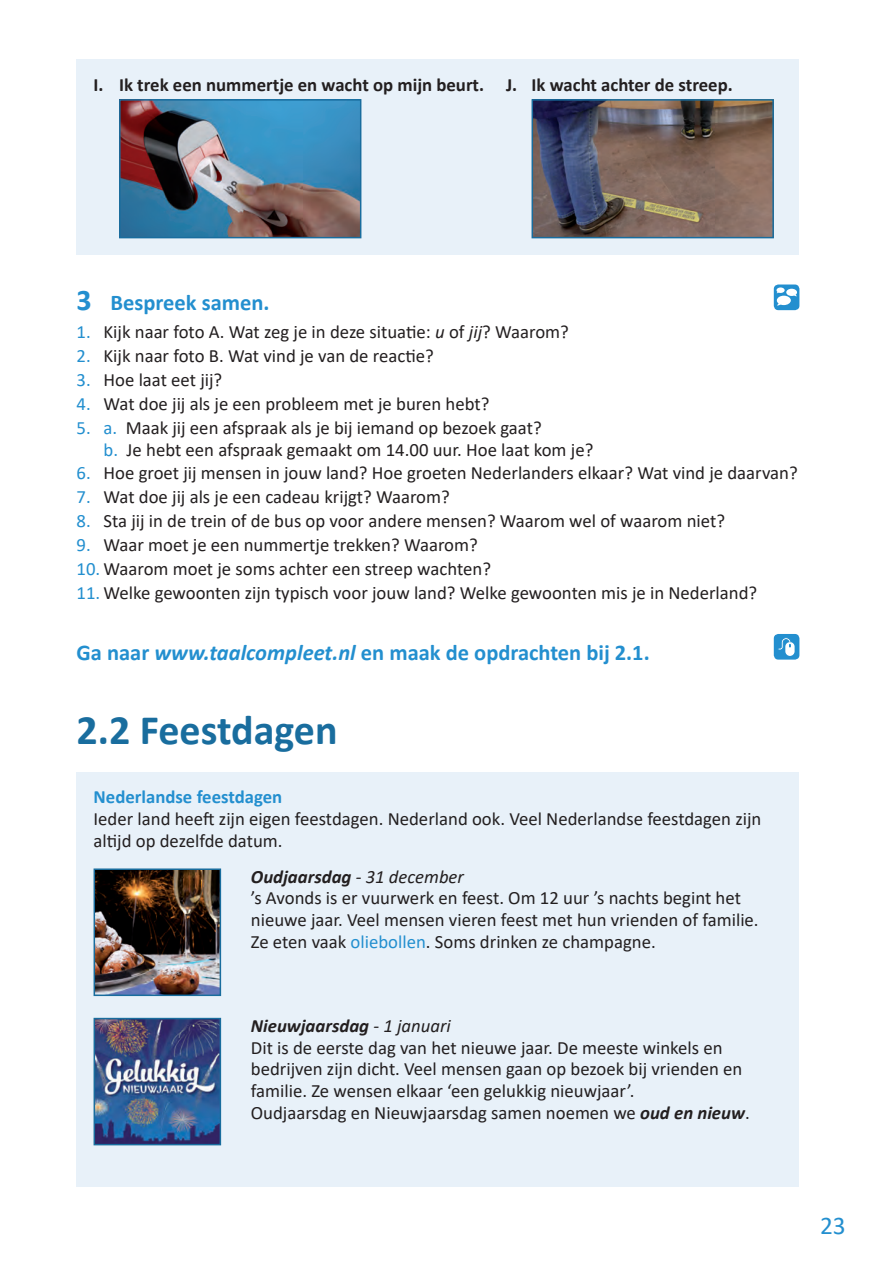
<style>
.page{position:relative;width:893px;height:1263px;background:#fff}
.page>*{position:absolute;margin:0;border:0;box-sizing:border-box;transform-origin:0 0}
.t1{font:700 42px "Calibri";color:#196d9e}
.t2{font:25.5px "Calibri";color:#238fcf}
.t3{font:700 22.5px "Calibri";color:#238fcf}
.t4{font:18.75px/21.8px "Calibri";color:#231f20}
.t5{font:700 18.75px "Calibri";color:#231f20}
.t6{font:700 18.75px "Calibri";color:#238fcf}
.s1{font-size:30px}
.s2{color:#238fcf}
.s3{font-style:italic}
.s4{font-weight:700;font-style:italic}
</style>
<div class="page">
<div style="left:77px;top:60px;width:722px;height:195px;background:#e8f1f9"></div>
<img style="left:122px;top:102px;width:236px;height:133px">
<div style="left:119px;top:99px;width:242px;height:139px;border:2px solid #196d9e"></div>
<img style="left:534px;top:102px;width:237px;height:133px">
<div style="left:531px;top:99px;width:243px;height:139px;border:2px solid #196d9e"></div>
<div style="left:774px;top:284px;width:25px;height:26px;background:#238fcf;border-radius:5px"></div>
<svg style="left:776px;top:287px;width:21px;height:19px"></svg>
<div style="left:774px;top:634px;width:25px;height:26px;background:#238fcf;border-radius:5px"></div>
<svg style="left:777px;top:637px;width:18px;height:23px"></svg>
<div style="left:77px;top:772px;width:722px;height:414px;background:#e8f1f9"></div>
<img style="left:97px;top:871px;width:121px;height:122px">
<div style="left:94px;top:868px;width:127px;height:128px;border:2px solid #196d9e"></div>
<img style="left:97px;top:1021px;width:121px;height:121px">
<div style="left:94px;top:1018px;width:127px;height:127px;border:2px solid #196d9e"></div>
<p class="t5" style="left:94px;top:71px;width:641px">I. Ik trek een nummertje en wacht op mijn beurt. J. Ik wacht achter de streep.</p>
<p class="t3" style="left:77px;top:287px;width:195px"><span class="s1">3</span> Bespreek samen.</p>
<p class="t4" style="left:77px;top:321px;width:494px"><span class="s2">1.</span> Kijk naar foto A. Wat zeg je in deze situatie: <span class="s3">u</span> of <span class="s3">jij</span>? Waarom?</p>
<p class="t4" style="left:77px;top:345px;width:359px"><span class="s2">2.</span> Kijk naar foto B. Wat vind je van de reactie?</p>
<p class="t4" style="left:77px;top:368px;width:147px"><span class="s2">3.</span> Hoe laat eet jij?</p>
<p class="t4" style="left:77px;top:392px;width:414px"><span class="s2">4.</span> Wat doe jij als je een probleem met je buren hebt?</p>
<p class="t4" style="left:104px;top:416px;width:491px;text-indent:-27px"><span class="s2">5. a.</span> Maak jij een afspraak als je bij iemand op bezoek gaat?<br><span class="s2">b.</span> Je hebt een afspraak gemaakt om 14.00 uur. Hoe laat kom je?</p>
<p class="t4" style="left:77px;top:462px;width:723px"><span class="s2">6.</span> Hoe groet jij mensen in jouw land? Hoe groeten Nederlanders elkaar? Wat vind je daarvan?</p>
<p class="t4" style="left:77px;top:486px;width:375px"><span class="s2">7.</span> Wat doe jij als je een cadeau krijgt? Waarom?</p>
<p class="t4" style="left:77px;top:510px;width:650px"><span class="s2">8.</span> Sta jij in de trein of de bus op voor andere mensen? Waarom wel of waarom niet?</p>
<p class="t4" style="left:77px;top:533px;width:403px"><span class="s2">9.</span> Waar moet je een nummertje trekken? Waarom?</p>
<p class="t4" style="left:77px;top:557px;width:416px"><span class="s2">10.</span> Waarom moet je soms achter een streep wachten?</p>
<p class="t4" style="left:77px;top:581px;width:682px"><span class="s2">11.</span> Welke gewoonten zijn typisch voor jouw land? Welke gewoonten mis je in Nederland?</p>
<p class="t3" style="left:77px;top:636px;width:575px">Ga naar <span class="s3">www.taalcompleet.nl</span> en maak de opdrachten bij 2.1.</p>
<h1 class="t1" style="left:77px;top:701px;width:263px">2.2 Feestdagen</h1>
<p class="t6" style="left:94px;top:784px;width:190px">Nederlandse feestdagen</p>
<p class="t4" style="left:94px;top:807px;width:669px">Ieder land heeft zijn eigen feestdagen. Nederland ook. Veel Nederlandse feestdagen zijn altijd op dezelfde datum.</p>
<p class="t4" style="left:251px;top:865px;width:509px"><span class="s4">Oudjaarsdag</span> <span class="s3">- 31 december<br></span>’s Avonds is er vuurwerk en feest. Om 12 uur ’s nachts begint het nieuwe jaar. Veel mensen vieren feest met hun vrienden of familie.<br>Ze eten vaak <span class="s2">oliebollen</span>. Soms drinken ze champagne.</p>
<p class="t4" style="left:251px;top:1014px;width:500px"><span class="s4">Nieuwjaarsdag</span> <span class="s3">- 1 januari<br></span>Dit is de eerste dag van het nieuwe jaar. De meeste winkels en bedrijven zijn dicht. Veel mensen gaan op bezoek bij vrienden en familie. Ze wensen elkaar ‘een gelukkig nieuwjaar’.<br>Oudjaarsdag en Nieuwjaarsdag samen noemen we <span class="s4">oud en nieuw</span>.</p>
<h2 class="t2" style="left:820px;top:1208px;width:27px">23</h2>
</div>
